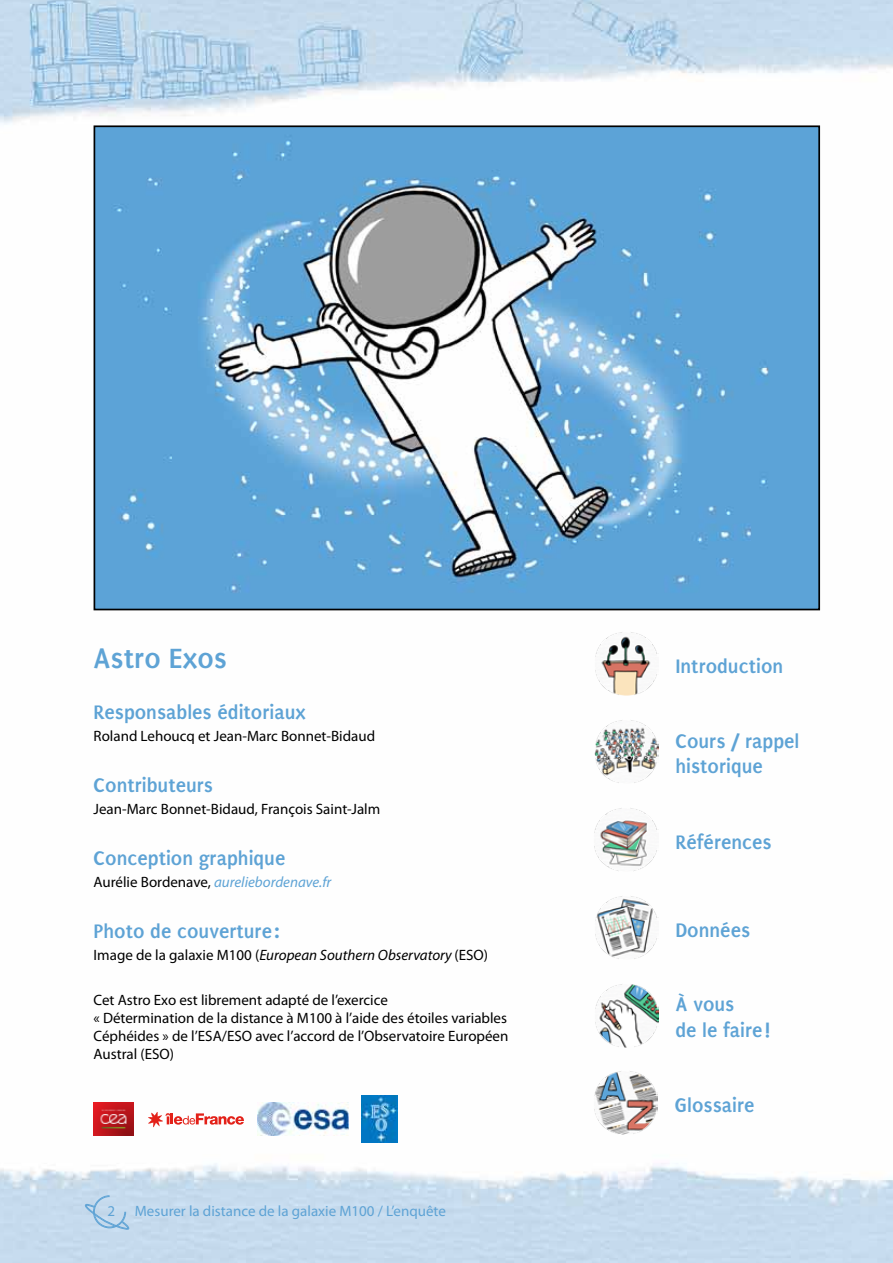
<style>
.page{position:relative;width:893px;height:1263px;background:#fff}
.page>*{position:absolute;margin:0;border:0;box-sizing:border-box;transform-origin:0 0}
.t1{font:700 30px "Puritan 2";color:#5ea3d5}
.t2{font:700 21px/25.2px "Puritan 2";color:#5ea3d5}
.t3{font:15px/18px "Myriad Pro";color:#000}
.t4{font:italic 15px "Myriad Pro";color:#000}
.t5{font:15px "Myriad Pro";color:#5ea3d5}
.t6{font:italic 15px "Myriad Pro";color:#5ea3d5}
.s1{font-style:normal;color:#000}
.s2{font-style:normal}
</style>
<div class="page">
<img style="left:0;top:0;width:893px;height:1263px">
<svg style="left:85px;top:1195px;width:45px;height:36px;background:#b6d2e9"></svg>
<img style="left:97px;top:128px;width:720px;height:479px">
<div style="left:94px;top:125px;width:726px;height:485px;border:2px solid #000"></div>
<svg style="left:148px;top:1112px;width:96px;height:15px"></svg>
<img style="left:94px;top:1102px;width:40px;height:33px">
<img style="left:594px;top:807px;width:64px;height:64px">
<img style="left:594px;top:719px;width:64px;height:64px">
<img style="left:594px;top:895px;width:64px;height:64px">
<img style="left:594px;top:631px;width:64px;height:64px">
<img style="left:594px;top:983px;width:64px;height:64px">
<img style="left:594px;top:1070px;width:64px;height:64px">
<img style="left:258px;top:1102px;width:91px;height:33px">
<img style="left:362px;top:1095px;width:36px;height:47px">
<h1 class="t1" style="left:94px;top:642px;width:135px">Astro Exos</h1>
<h2 class="t2" style="left:94px;top:700px;width:214px">Responsables éditoriaux</h2>
<p class="t3" style="left:94px;top:727px;width:283px">Roland Lehoucq et Jean-Marc Bonnet-Bidaud</p>
<h2 class="t2" style="left:94px;top:773px;width:121px">Contributeurs</h2>
<p class="t3" style="left:94px;top:800px;width:288px">Jean-Marc Bonnet-Bidaud, François Saint-Jalm</p>
<h2 class="t2" style="left:94px;top:846px;width:193px">Conception graphique</h2>
<p class="t6" style="left:94px;top:873px;width:239px"><span class="s1">Aurélie Bordenave,</span> aureliebordenave.fr</p>
<h2 class="t2" style="left:94px;top:919px;width:188px">Photo de couverture :</h2>
<p class="t4" style="left:94px;top:946px;width:396px"><span class="s2">Image de la galaxie M100 (</span>European Southern Observatory <span class="s2">(ESO)</span></p>
<p class="t3" style="left:94px;top:990px;width:416px">Cet Astro Exo est librement adapté de l’exercice<br>« Détermination de la distance à M100 à l’aide des étoiles variables Céphéides » de l’ESA/ESO avec l’accord de l’Observatoire Européen Austral (ESO)</p>
<p class="t5" style="left:107px;top:1202px;width:9px">2</p>
<p class="t5" style="left:135px;top:1202px;width:313px">Mesurer la distance de la galaxie M100 / L’enquête</p>
<h2 class="t2" style="left:675px;top:653px;width:109px">Introduction</h2>
<h2 class="t2" style="left:675px;top:729px;width:126px">Cours / rappel historique</h2>
<h2 class="t2" style="left:675px;top:829px;width:98px">Références</h2>
<h2 class="t2" style="left:675px;top:917px;width:76px">Données</h2>
<h2 class="t2" style="left:675px;top:992px;width:96px">À vous<br>de le faire !</h2>
<h2 class="t2" style="left:675px;top:1092px;width:81px">Glossaire</h2>
</div>
